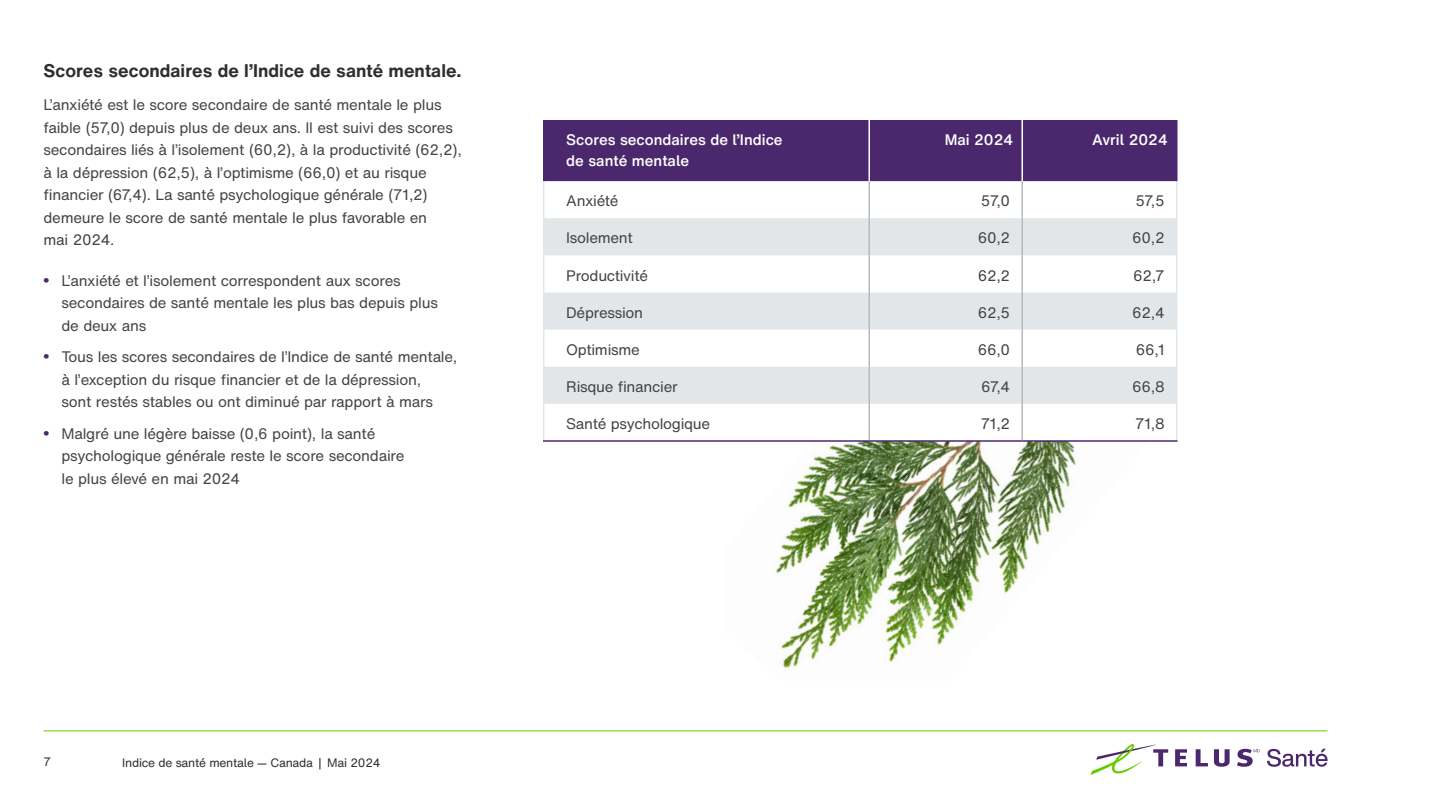
<style>
.page{position:relative;width:1440px;height:810px;background:#fff}
.page>*{position:absolute;margin:0;border:0;box-sizing:border-box;transform-origin:0 0}
.t1{font:700 18px "H Nfor TELUS";color:#2c2e30}
.t2{font:15px/22.5px "H Nfor TELUS";letter-spacing:-.015em;color:#414547}
.t3{font:500 15px/21px "H Nfor TELUSSA";color:#fff}
.t4{font:12px "H Nfor TELUSSA";letter-spacing:-.02em;color:#2c2e30}
.t5{font:12px "H Nfor TELUS";color:#2c2e30}
.s1{font-family:"Arial";font-weight:700;font-size:16.5px;color:#4b286d}
</style>
<div class="page">
<img style="left:776px;top:442px;width:300px;height:226px">
<svg style="left:1175px;top:749px;width:12px;height:17px"></svg>
<svg style="left:1196px;top:749px;width:12px;height:17px"></svg>
<svg style="left:1214px;top:749px;width:16px;height:18px"></svg>
<svg style="left:1090px;top:744px;width:78px;height:31px"></svg>
<svg style="left:1237px;top:749px;width:23px;height:18px"></svg>
<svg style="left:1267px;top:749px;width:61px;height:18px"></svg>
<hr style="left:44px;top:730px;width:1284px;height:1px;background:#6c0">
<div style="left:544px;top:120px;width:632px;height:61px;background:#4b286d"></div>
<svg style="left:544px;top:218px;width:632px;height:186px;fill:#e9eced"></svg>
<div style="left:544px;top:292px;width:632px;height:38px;background:#e3e6e8"></div>
<hr style="left:543px;top:181px;width:1px;height:37px;background:#e3e6e8">
<hr style="left:543px;top:218px;width:1px;height:37px;background:#e3e6e8">
<hr style="left:543px;top:255px;width:1px;height:37px;background:#e3e6e8">
<hr style="left:543px;top:292px;width:1px;height:38px;background:#e3e6e8">
<hr style="left:543px;top:330px;width:1px;height:37px;background:#e3e6e8">
<hr style="left:543px;top:367px;width:1px;height:37px;background:#e3e6e8">
<hr style="left:868px;top:181px;width:2px;height:37px;background:#b2b9bf">
<hr style="left:868px;top:218px;width:2px;height:37px;background:#b2b9bf">
<hr style="left:868px;top:255px;width:2px;height:37px;background:#b2b9bf">
<hr style="left:868px;top:292px;width:2px;height:38px;background:#b2b9bf">
<hr style="left:868px;top:330px;width:2px;height:37px;background:#b2b9bf">
<hr style="left:868px;top:367px;width:2px;height:37px;background:#b2b9bf">
<hr style="left:1022px;top:181px;width:1px;height:37px;background:#b2b9bf">
<hr style="left:1022px;top:218px;width:1px;height:37px;background:#b2b9bf">
<hr style="left:1022px;top:255px;width:1px;height:37px;background:#b2b9bf">
<hr style="left:1022px;top:292px;width:1px;height:38px;background:#b2b9bf">
<hr style="left:1022px;top:330px;width:1px;height:37px;background:#b2b9bf">
<hr style="left:1022px;top:367px;width:1px;height:37px;background:#b2b9bf">
<hr style="left:1176px;top:181px;width:2px;height:37px;background:#e3e6e8">
<hr style="left:1176px;top:218px;width:2px;height:37px;background:#e3e6e8">
<hr style="left:1176px;top:255px;width:2px;height:37px;background:#e3e6e8">
<hr style="left:1176px;top:292px;width:2px;height:38px;background:#e3e6e8">
<hr style="left:1176px;top:330px;width:2px;height:37px;background:#e3e6e8">
<hr style="left:1176px;top:367px;width:2px;height:37px;background:#e3e6e8">
<hr style="left:543px;top:404px;width:1px;height:36px;background:#e3e6e8">
<hr style="left:1176px;top:404px;width:2px;height:36px;background:#e3e6e8">
<hr style="left:868px;top:404px;width:2px;height:36px;background:#b2b9bf">
<hr style="left:1022px;top:404px;width:1px;height:36px;background:#b2b9bf">
<hr style="left:543px;top:440px;width:326px;height:2px;background:#4b286d">
<hr style="left:869px;top:440px;width:153px;height:2px;background:#4b286d">
<hr style="left:1022px;top:440px;width:156px;height:2px;background:#4b286d">
<hr style="left:868px;top:120px;width:2px;height:61px;background:#fff">
<hr style="left:543px;top:120px;width:1px;height:61px;background:#4b286d">
<hr style="left:1176px;top:120px;width:2px;height:61px;background:#4b286d">
<hr style="left:1022px;top:120px;width:1px;height:61px;background:#fff">
<p class="t1" style="left:44px;top:57px;width:420px">Scores secondaires de l’Indice de santé mentale.</p>
<p class="t2" style="left:44px;top:94px;width:420px">L’anxiété est le score secondaire de santé mentale le plus faible (57,0) depuis plus de deux ans. Il est suivi des scores secondaires liés à l’isolement (60,2), à la productivité (62,2), à la dépression (62,5), à l’optimisme (66,0) et au risque financier (67,4). La santé psychologique générale (71,2) demeure le score de santé mentale le plus favorable en<br>mai 2024.</p>
<p class="t2" style="left:62px;top:269px;width:378px;text-indent:-18px"><span class="s1">•</span> L’anxiété et l’isolement correspondent aux scores secondaires de santé mentale les plus bas depuis plus de deux ans</p>
<p class="t2" style="left:62px;top:346px;width:397px;text-indent:-18px"><span class="s1">•</span> Tous les scores secondaires de l’Indice de santé mentale, à l’exception du risque financier et de la dépression,<br>sont restés stables ou ont diminué par rapport à mars</p>
<p class="t2" style="left:62px;top:422px;width:345px;text-indent:-18px"><span class="s1">•</span> Malgré une légère baisse (0,6 point), la santé psychologique générale reste le score secondaire le plus élevé en mai 2024</p>
<p class="t3" style="left:566px;top:129px;width:218px">Scores secondaires de l’Indice de santé mentale</p>
<p class="t3" style="left:945px;top:129px;width:70px">Mai 2024</p>
<p class="t3" style="left:1092px;top:129px;width:77px">Avril 2024</p>
<p class="t2" style="left:566px;top:190px;width:54px">Anxiété</p>
<p class="t2" style="left:981px;top:190px;width:31px">57,0</p>
<p class="t2" style="left:1135px;top:190px;width:31px">57,5</p>
<p class="t2" style="left:566px;top:227px;width:68px">Isolement</p>
<p class="t2" style="left:978px;top:227px;width:34px">60,2</p>
<p class="t2" style="left:1132px;top:227px;width:34px">60,2</p>
<p class="t2" style="left:566px;top:264px;width:83px">Productivité</p>
<p class="t2" style="left:978px;top:264px;width:34px">62,2</p>
<p class="t2" style="left:1133px;top:264px;width:33px">62,7</p>
<p class="t2" style="left:566px;top:301px;width:78px">Dépression</p>
<p class="t2" style="left:978px;top:301px;width:34px">62,5</p>
<p class="t2" style="left:1132px;top:301px;width:34px">62,4</p>
<p class="t2" style="left:566px;top:338px;width:75px">Optimisme</p>
<p class="t2" style="left:978px;top:338px;width:34px">66,0</p>
<p class="t2" style="left:1136px;top:338px;width:30px">66,1</p>
<p class="t2" style="left:566px;top:375px;width:113px">Risque financier</p>
<p class="t2" style="left:981px;top:375px;width:31px">67,4</p>
<p class="t2" style="left:1132px;top:375px;width:34px">66,8</p>
<p class="t2" style="left:566px;top:412px;width:145px">Santé psychologique</p>
<p class="t2" style="left:981px;top:412px;width:31px">71,2</p>
<p class="t2" style="left:1135px;top:412px;width:31px">71,8</p>
<p class="t5" style="left:44px;top:754px;width:9px">7</p>
<p class="t4" style="left:122px;top:754px;width:260px">Indice de santé mentale — Canada | Mai 2024</p>
</div>
